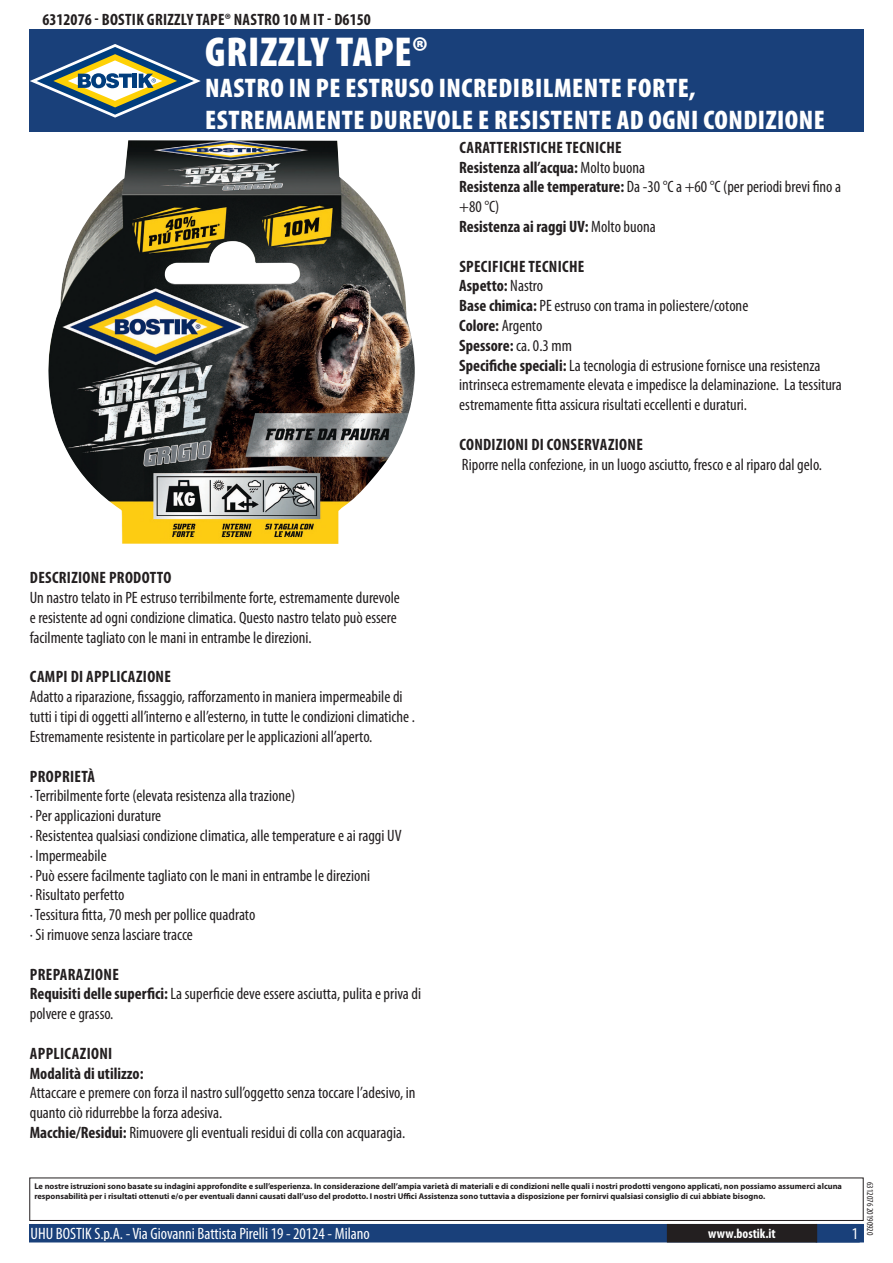
<style>
.page{position:relative;width:893px;height:1263px;background:#fff}
.page>*{position:absolute;margin:0;border:0;box-sizing:border-box;transform-origin:0 0}
.t1{font:900 condensed 42px "Myriad Pro";letter-spacing:.02em;color:#fff}
.t2{font:900 condensed 27px/32.4px "Myriad Pro";letter-spacing:.02em;color:#fff}
.t3{font:condensed 16.5px/19.8px "Myriad Pro";color:#231f20}
.t4{font:700 condensed 16.5px/19.8px "Myriad Pro";letter-spacing:.02em;color:#231f20}
.t5{font:condensed 16.5px "Myriad Pro";color:#fff}
.t6{font:700 condensed 13.5px "Myriad Pro";color:#fff}
.t7{font:condensed 9px "Myriad Pro";color:#231f20}
.t8{font:700 8.4px/10.1px "Myriad Pro";color:#231f20}
.s1{font-weight:400}
.s2{font-weight:700}
</style>
<div class="page">
<div style="left:30px;top:1225px;width:833px;height:17px;background:#19407a"></div>
<div style="left:29px;top:1224px;width:835px;height:18px;border:2px solid #19407a"></div>
<div style="left:816px;top:1224px;width:44px;height:18px;border:2px solid #19407a"></div>
<div style="left:668px;top:1225px;width:148px;height:17px;background:#231f20"></div>
<div style="left:667px;top:1224px;width:150px;height:18px;border:2px solid #231f20"></div>
<div style="left:29px;top:1177px;width:835px;height:44px;border:1px solid #231f20"></div>
<div style="left:30px;top:30px;width:834px;height:102px;background:#19407a"></div>
<svg style="left:30px;top:44px;width:171px;height:74px"></svg>
<img style="left:48px;top:140px;width:367px;height:404px">
<p class="t4" style="left:43px;top:9px;width:330px">6312076 - Bostik Grizzly Tape® nastro 10 m IT - D6150</p>
<h1 class="t1" style="left:205px;top:25px;width:224px">GRIZZLY TAPE®</h1>
<h2 class="t2" style="left:205px;top:71px;width:607px">NASTRO IN PE ESTRUSO INCREDIBILMENTE FORTE,<br>ESTREMAMENTE DUREVOLE E RESISTENTE AD OGNI CONDIZIONE</h2>
<p class="t4" style="left:459px;top:137px;width:383px">Caratteristiche Tecniche<br>Resistenza all’acqua: <span class="s1">Molto buona<br></span>Resistenza alle temperature: <span class="s1">Da -30 °C a +60 °C (per periodi brevi fino a +80 °C)<br></span>Resistenza ai raggi UV: <span class="s1">Molto buona</span></p>
<p class="t3" style="left:459px;top:256px;width:384px"><span class="s2">Specifiche tecniche<br>Aspetto:</span> Nastro<br><span class="s2">Base chimica:</span> PE estruso con trama in poliestere/cotone<br><span class="s2">Colore:</span> Argento<br><span class="s2">Spessore:</span> ca. 0.3 mm<br><span class="s2">Specifiche speciali:</span> La tecnologia di estrusione fornisce una resistenza intrinseca estremamente elevata e impedisce la delaminazione. La tessitura estremamente fitta assicura risultati eccellenti e duraturi.</p>
<p class="t4" style="left:459px;top:434px;width:185px">Condizioni di conservazione</p>
<p class="t3" style="left:462px;top:454px;width:362px">Riporre nella confezione, in un luogo asciutto, fresco e al riparo dal gelo.</p>
<p class="t4" style="left:30px;top:568px;width:143px">Descrizione prodotto</p>
<p class="t3" style="left:30px;top:588px;width:372px">Un nastro telato in PE estruso terribilmente forte, estremamente durevole e resistente ad ogni condizione climatica. Questo nastro telato può essere facilmente tagliato con le mani in entrambe le direzioni.</p>
<p class="t4" style="left:30px;top:667px;width:143px">Campi di applicazione</p>
<p class="t3" style="left:30px;top:687px;width:387px">Adatto a riparazione, fissaggio, rafforzamento in maniera impermeabile di tutti i tipi di oggetti all’interno e all’esterno, in tutte le condizioni climatiche .<br>Estremamente resistente in particolare per le applicazioni all’aperto.</p>
<p class="t4" style="left:30px;top:766px;width:67px">Proprietà</p>
<p class="t3" style="left:30px;top:786px;width:373px">· Terribilmente forte (elevata resistenza alla trazione)<br>· Per applicazioni durature<br>· Resistentea qualsiasi condizione climatica, alle temperature e ai raggi UV · Impermeabile<br>· Può essere facilmente tagliato con le mani in entrambe le direzioni<br>· Risultato perfetto<br>· Tessitura fitta, 70 mesh per pollice quadrato<br>· Si rimuove senza lasciare tracce</p>
<p class="t3" style="left:30px;top:964px;width:393px"><span class="s2">Preparazione<br>Requisiti delle superfici:</span> La superficie deve essere asciutta, pulita e priva di polvere e grasso.</p>
<p class="t4" style="left:30px;top:1043px;width:115px">Applicazioni<br>Modalità di utilizzo:</p>
<p class="t3" style="left:30px;top:1083px;width:387px">Attaccare e premere con forza il nastro sull’oggetto senza toccare l’adesivo, in quanto ciò ridurrebbe la forza adesiva.<br><span class="s2">Macchie/Residui:</span> Rimuovere gli eventuali residui di colla con acquaragia.</p>
<p class="t8" style="left:34px;top:1181px;width:809px">Le nostre istruzioni sono basate su indagini approfondite e sull’esperienza. In considerazione dell’ampia varietà di materiali e di condizioni nelle quali i nostri prodotti vengono applicati, non possiamo assumerci alcuna responsabilità per i risultati ottenuti e/o per eventuali danni causati dall’uso del prodotto. I nostri Uffici Assistenza sono tuttavia a disposizione per fornirvi qualsiasi consiglio di cui abbiate bisogno.</p>
<p class="t5" style="left:31px;top:1224px;width:341px">UHU BOSTIK S.p.A. - Via Giovanni Battista Pirelli 19 - 20124 - Milano</p>
<p class="t6" style="left:708px;top:1225px;width:69px">www.bostik.it</p>
<p class="t5" style="left:852px;top:1224px;width:8px">1</p>
<p class="t7" style="left:875px;top:1182px;width:55px;rotate:90deg">6312076 20190920</p>
</div>
